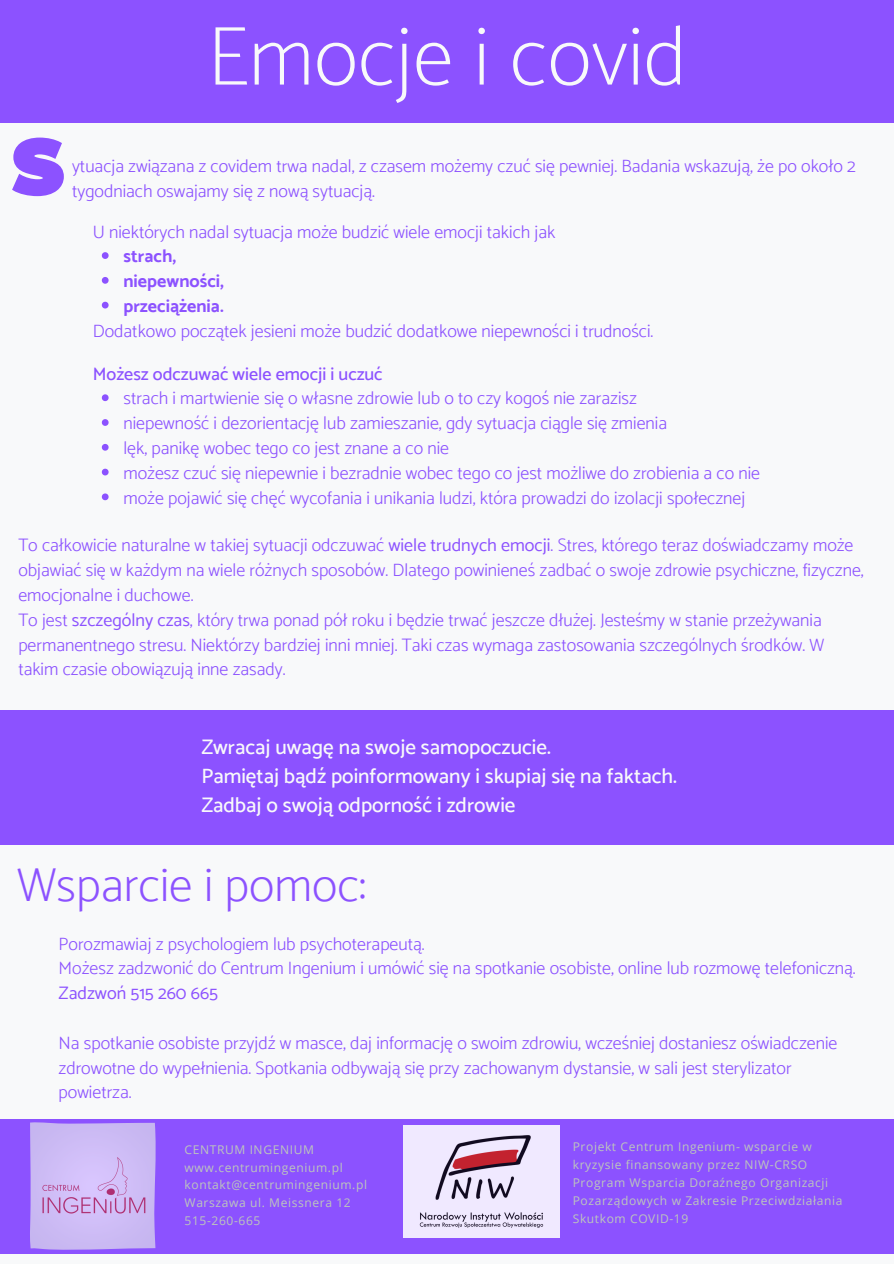
<style>
.page{position:relative;width:894px;height:1264px;background:#fff}
.page>*{position:absolute;margin:0;border:0;box-sizing:border-box;transform-origin:0 0}
.t1{font:100 84px "Catamaran";color:#f8f9fa}
.t2{font:200 48px "Catamaran";color:#8c52ff}
.t3{font:500 21px/29.2px "Catamaran";color:#f8f9fa}
.t4{font:300 18px/24.8px "Catamaran";color:#8c52ff}
.t5{font:700 18px/24.8px "Catamaran";color:#8c52ff}
.t6{font:500 18px "Catamaran";color:#8c52ff}
.t7{font:18px "Catamaran";color:#8c52ff}
.t8{font:12px/17.9px "Open Sans";letter-spacing:.05em;color:#bdc6bc}
.s1{font-weight:400}
</style>
<div class="page">
<div style="left:0;top:0;width:893px;height:1263px;background:#f8f9fa"></div>
<div style="left:0;top:1118px;width:893px;height:135px;background:#8c52ff"></div>
<img style="left:30px;top:1122px;width:126px;height:127px">
<img style="left:403px;top:1125px;width:156px;height:112px">
<div style="left:0;top:710px;width:893px;height:135px;background:#8c52ff"></div>
<svg style="left:102px;top:394px;width:7px;height:7px"></svg>
<svg style="left:102px;top:419px;width:7px;height:7px"></svg>
<svg style="left:102px;top:444px;width:7px;height:6px"></svg>
<svg style="left:102px;top:468px;width:7px;height:7px"></svg>
<svg style="left:102px;top:493px;width:7px;height:7px"></svg>
<div style="left:0;top:0;width:893px;height:122px;background:#8c52ff"></div>
<svg style="left:12px;top:138px;width:52px;height:58px"></svg>
<svg style="left:102px;top:252px;width:7px;height:7px"></svg>
<svg style="left:102px;top:277px;width:7px;height:7px"></svg>
<svg style="left:102px;top:302px;width:7px;height:6px"></svg>
<h1 class="t1" style="left:207px;top:6px;width:481px">Emocje i covid</h1>
<p class="t4" style="left:72px;top:154px;width:785px">ytuacja związana z covidem trwa nadal, z czasem możemy czuć się pewniej. Badania wskazują, że po około 2 tygodniach oswajamy się z nową sytuacją.</p>
<p class="t4" style="left:93px;top:219px;width:464px">U niektórych nadal sytuacja może budzić wiele emocji takich jak</p>
<p class="t5" style="left:123px;top:244px;width:102px">strach, niepewności, przeciążenia.</p>
<p class="t4" style="left:93px;top:318px;width:562px">Dodatkowo początek jesieni może budzić dodatkowe niepewności i trudności.</p>
<p class="t6" style="left:93px;top:363px;width:291px">Możesz odczuwać wiele emocji i uczuć</p>
<p class="t4" style="left:123px;top:386px;width:638px">strach i martwienie się o własne zdrowie lub o to czy kogoś nie zarazisz<br>niepewność i dezorientację lub zamieszanie, gdy sytuacja ciągle się zmienia<br>lęk, panikę wobec tego co jest znane a co nie<br>możesz czuć się niepewnie i bezradnie wobec tego co jest możliwe do zrobienia a co nie może pojawić się chęć wycofania i unikania ludzi, która prowadzi do izolacji społecznej</p>
<p class="t4" style="left:18px;top:533px;width:846px">To całkowicie naturalne w takiej sytuacji odczuwać <span class="s1">wiele trudnych emocji</span>. Stres, którego teraz doświadczamy może objawiać się w każdym na wiele różnych sposobów. Dlatego powinieneś zadbać o swoje zdrowie psychiczne, fizyczne, emocjonalne i duchowe.<br>To jest <span class="s1">szczególny czas</span>, który trwa ponad pół roku i będzie trwać jeszcze dłużej. Jesteśmy w stanie przeżywania permanentnego stresu. Niektórzy bardziej inni mniej. Taki czas wymaga zastosowania szczególnych środków. W takim czasie obowiązują inne zasady.</p>
<p class="t3" style="left:201px;top:732px;width:477px">Zwracaj uwagę na swoje samopoczucie.<br>Pamiętaj bądź poinformowany i skupiaj się na faktach.<br>Zadbaj o swoją odporność i zdrowie</p>
<h2 class="t2" style="left:17px;top:856px;width:350px">Wsparcie i pomoc:</h2>
<p class="t4" style="left:59px;top:931px;width:798px">Porozmawiaj z psychologiem lub psychoterapeutą.<br>Możesz zadzwonić do Centrum Ingenium i umówić się na spotkanie osobiste, online lub rozmowę telefoniczną.</p>
<p class="t7" style="left:59px;top:982px;width:161px">Zadzwoń 515 260 665</p>
<p class="t4" style="left:59px;top:1030px;width:780px">Na spotkanie osobiste przyjdź w masce, daj informację o swoim zdrowiu, wcześniej dostaniesz oświadczenie zdrowotne do wypełnienia. Spotkania odbywają się przy zachowanym dystansie, w sali jest sterylizator powietrza.</p>
<p class="t8" style="left:184px;top:1139px;width:184px">CENTRUM INGENIUM www.centrumingenium.pl kontakt@centrumingenium.pl<br>Warszawa ul. Meissnera 12<br>515-260-665</p>
<p class="t8" style="left:572px;top:1137px;width:271px">Projekt Centrum Ingenium- wsparcie w kryzysie finansowany przez NIW-CRSO Program Wsparcia Doraźnego Organizacji Pozarządowych w Zakresie Przeciwdziałania Skutkom COVID-19</p>
</div>
